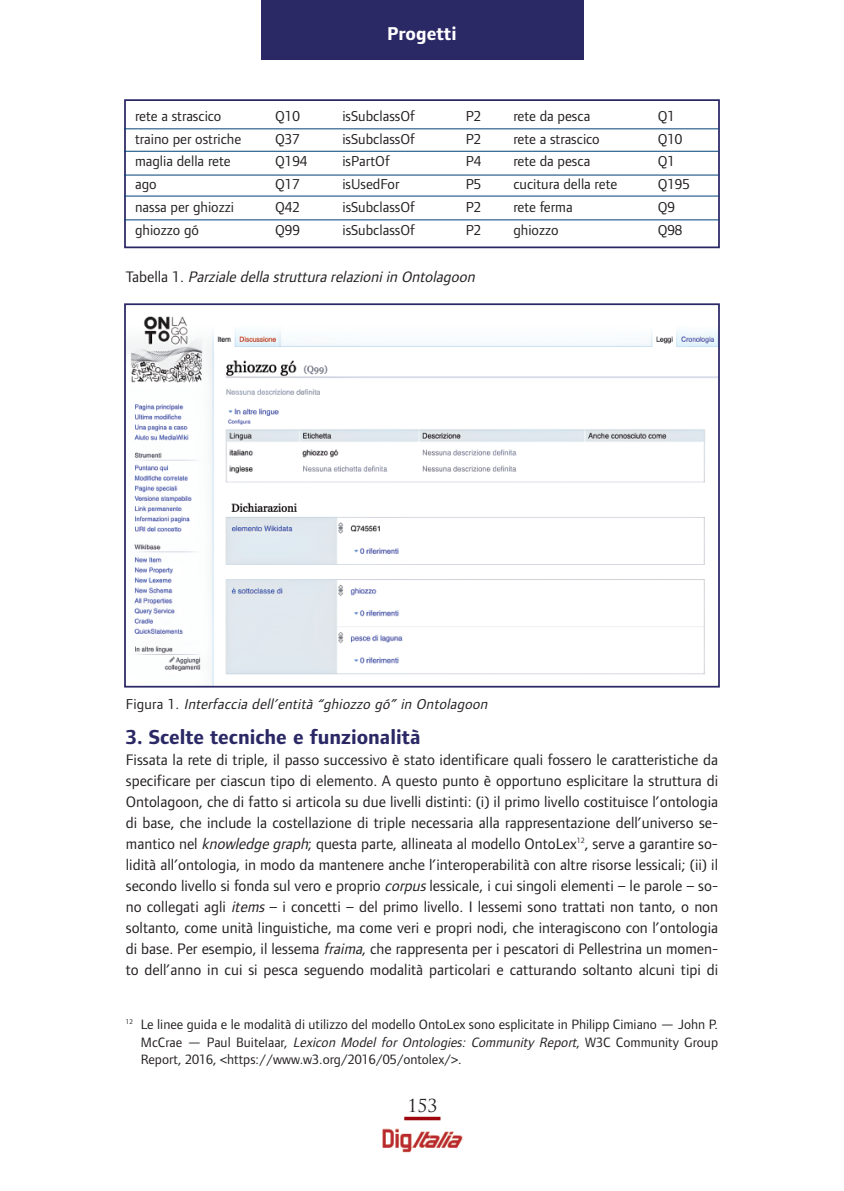
<style>
.page{position:relative;width:844px;height:1191px;background:#fff}
.page>*{position:absolute;margin:0;border:0;box-sizing:border-box;transform-origin:0 0}
.t1{font:700 21px "Foundry Form Sans";color:#2b2866}
.t2{font:700 19.25px "Foundry Form Sans";color:#fff}
.t3{font:17.5px "Trajan Pro";color:#231f20}
.t4{font:15.75px/21px "Foundry Form Sans";color:#231f20;text-align:justify}
.t5{font:italic 15.75px "Foundry Form Sans";color:#231f20}
.t6{font:14.88px "Foundry Form Sans";color:#231f20}
.t7{font:italic 14.88px "Foundry Form Sans";color:#231f20}
.t8{font:14px/17.5px "Foundry Form Sans";color:#231f20;text-align:justify}
.s1{font-style:normal}
.s2{font-style:italic}
</style>
<div class="page">
<img style="left:127px;top:316px;width:589px;height:368px">
<div style="left:124px;top:303px;width:595px;height:384px;border:2px solid #2b2866"></div>
<div style="left:124px;top:99px;width:595px;height:149px;border:2px solid #2b2866"></div>
<img style="left:382px;top:1128px;width:81px;height:24px">
<div style="left:260px;top:0;width:323px;height:60px;background:#2b2866"></div>
<svg style="left:404px;top:1116px;width:36px;height:4px"></svg>
<hr style="left:124px;top:128px;width:594px;height:1px;background:#004279">
<hr style="left:124px;top:151px;width:594px;height:1px;background:#004279">
<hr style="left:124px;top:175px;width:594px;height:1px;background:#004279">
<hr style="left:124px;top:196px;width:594px;height:1px;background:#004279">
<hr style="left:124px;top:219px;width:594px;height:1px;background:#004279">
<p class="t2" style="left:387px;top:26px;width:71px">Progetti</p>
<p class="t6" style="left:135px;top:110px;width:88px">rete a strascico</p>
<p class="t6" style="left:275px;top:110px;width:26px">Q10</p>
<p class="t6" style="left:342px;top:110px;width:74px">isSubclassOf</p>
<p class="t6" style="left:465px;top:110px;width:17px">P2</p>
<p class="t6" style="left:513px;top:110px;width:78px">rete da pesca</p>
<p class="t6" style="left:657px;top:110px;width:19px">Q1</p>
<p class="t6" style="left:135px;top:133px;width:108px">traino per ostriche</p>
<p class="t6" style="left:275px;top:133px;width:26px">Q37</p>
<p class="t6" style="left:342px;top:133px;width:74px">isSubclassOf</p>
<p class="t6" style="left:465px;top:133px;width:17px">P2</p>
<p class="t6" style="left:513px;top:133px;width:88px">rete a strascico</p>
<p class="t6" style="left:657px;top:133px;width:26px">Q10</p>
<p class="t6" style="left:135px;top:156px;width:97px">maglia della rete</p>
<p class="t6" style="left:275px;top:156px;width:34px">Q194</p>
<p class="t6" style="left:342px;top:156px;width:49px">isPartOf</p>
<p class="t6" style="left:465px;top:156px;width:17px">P4</p>
<p class="t6" style="left:513px;top:156px;width:78px">rete da pesca</p>
<p class="t6" style="left:657px;top:156px;width:19px">Q1</p>
<p class="t6" style="left:135px;top:179px;width:23px">ago</p>
<p class="t6" style="left:275px;top:179px;width:26px">Q17</p>
<p class="t6" style="left:342px;top:179px;width:58px">isUsedFor</p>
<p class="t6" style="left:465px;top:179px;width:17px">P5</p>
<p class="t6" style="left:513px;top:179px;width:105px">cucitura della rete</p>
<p class="t6" style="left:657px;top:179px;width:34px">Q195</p>
<p class="t6" style="left:135px;top:201px;width:101px">nassa per ghiozzi</p>
<p class="t6" style="left:275px;top:201px;width:26px">Q42</p>
<p class="t6" style="left:342px;top:201px;width:74px">isSubclassOf</p>
<p class="t6" style="left:465px;top:201px;width:17px">P2</p>
<p class="t6" style="left:513px;top:201px;width:61px">rete ferma</p>
<p class="t6" style="left:657px;top:201px;width:19px">Q9</p>
<p class="t6" style="left:135px;top:224px;width:65px">ghiozzo gó</p>
<p class="t6" style="left:275px;top:224px;width:26px">Q99</p>
<p class="t6" style="left:342px;top:224px;width:74px">isSubclassOf</p>
<p class="t6" style="left:465px;top:224px;width:17px">P2</p>
<p class="t6" style="left:513px;top:224px;width:47px">ghiozzo</p>
<p class="t6" style="left:657px;top:224px;width:26px">Q98</p>
<p class="t5" style="left:126px;top:270px;width:353px"><span class="s1">Ta b e l l a 1 .</span> Parziale della struttura relazioni in Ontolagoon</p>
<p class="t7" style="left:126px;top:698px;width:366px"><span class="s1">F i g u r a 1 .</span> Interfaccia dell’entità “ghiozzo gó” in Ontolagoon</p>
<h1 class="t1" style="left:126px;top:729px;width:296px">3. Scelte tecniche e funzionalità</h1>
<p class="t4" style="left:126px;top:750px;width:593px">Fissata la rete di triple, il passo successivo è stato identificare quali fossero le caratteristiche da specificare per ciascun tipo di elemento. A questo punto è opportuno esplicitare la struttura di Ontolagoon, che di fatto si articola su due livelli distinti: (i) il primo livello costituisce l’ontologia di base, che include la costellazione di triple necessaria alla rappresentazione dell’universo se&shy;mantico nel <span class="s2">knowledgegraph</span>; questa parte, allineata al modello OntoLex<sup>12</sup>, serve a garantire so&shy;lidità all’ontologia, in modo da mantenere anche l’interoperabilità con altre risorse lessicali; (ii) il secondo livello si fonda sul vero e proprio <span class="s2">corpus</span>lessicale, i cui singoli elementi – le parole – so&shy;no collegati agli <span class="s2">items</span> – i concetti – del primo livello. I lessemi sono trattati non tanto, o non soltanto, come unità linguistiche, ma come veri e propri nodi, che interagiscono con l’ontologia di base. Per esempio, il lessema <span class="s2">fraima</span>, che rappresenta per i pescatori di Pellestrina un momen&shy;to dell’anno in cui si pesca seguendo modalità particolari e catturando soltanto alcuni tipi di</p>
<p class="t8" style="left:141px;top:1016px;width:578px;text-indent:-15px"><sup>12</sup> Le linee guida e le modalità di utilizzo del modello OntoLex sono esplicitate in Philipp Cimiano — John P.<br>McCrae — Paul Buitelaar, <span class="s2">Lexicon Model for Ontologies: Community Report</span>, W3C Community Group Report, 2016, &lt;https://www.w3.org/2016/05/ontolex/&gt;.</p>
<p class="t3" style="left:407px;top:1099px;width:31px">153</p>
</div>
